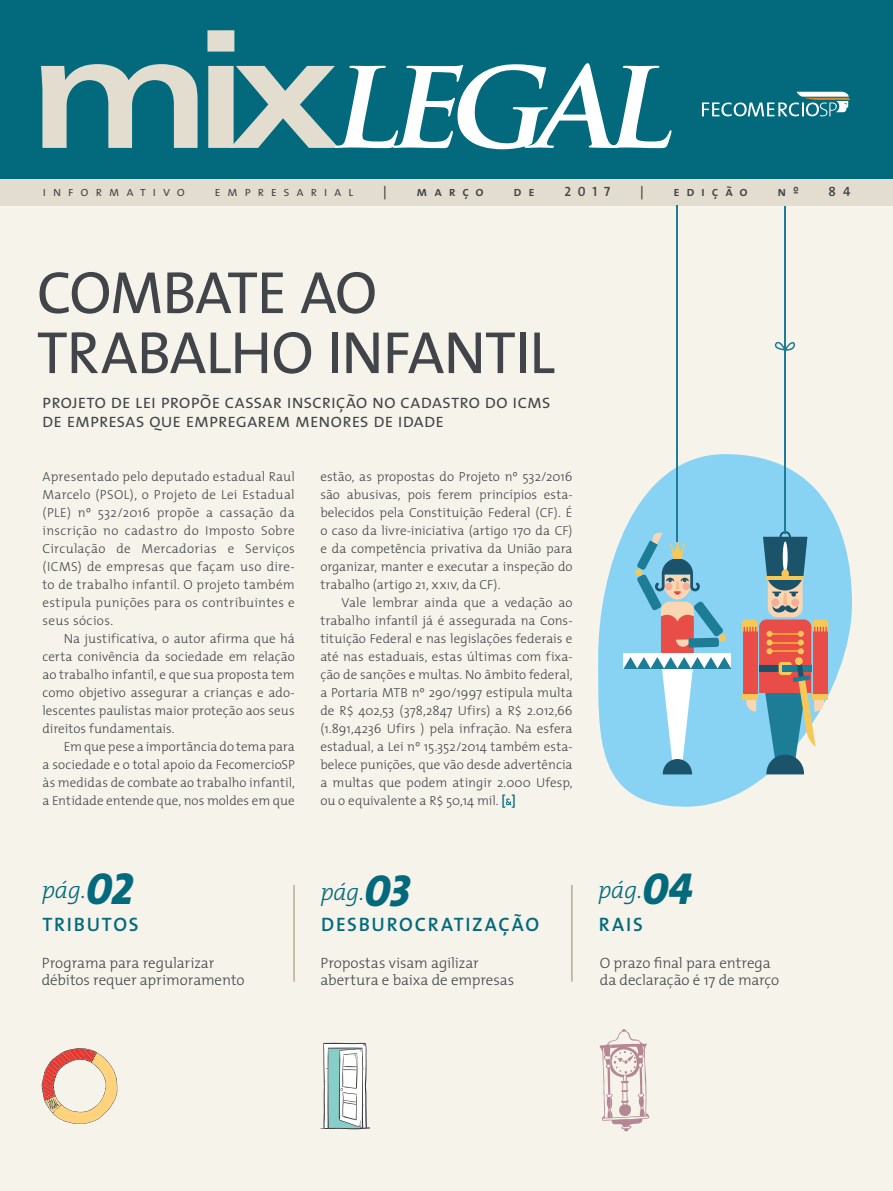
<style>
.page{position:relative;width:893px;height:1191px;background:#f6f3eb}
.page>*{position:absolute;margin:0;border:0;box-sizing:border-box;transform-origin:0 0}
.t1{font:60px/60px "The Mix";letter-spacing:-.02em;color:#414549}
.t2{font:italic 300 24px "The Mix";letter-spacing:-.01em;color:#026a7c}
.t3{font:19.5px/19.5px "The Mix Semi Light Caps";letter-spacing:-.02em;color:#414549}
.t4{font:19.5px "The Mix Semi Bold Caps";letter-spacing:.09em;color:#026a7c}
.t5{font:300 15px/16.5px "The Mix";letter-spacing:-.005em;color:#414549}
.t6{font:13.5px "The Mix Semi Bold Caps";letter-spacing:.5em;color:#414549}
.t7{font:13.5px "The Mix Semi Light Caps";letter-spacing:.49em;color:#414549}
.t8{font:300 13.2px/18px "The Mix";color:#414549;text-align:justify}
.s1{font-family:"The Mix Extra Bold Caps";font-weight:400;font-size:45px}
.s2{font-family:"The Mix Light Caps";font-weight:400}
.s3{font-weight:600;font-size:13.5px;color:#026a7c}
</style>
<div class="page">
<div style="left:0;top:0;width:893px;height:180px;background:#026a7c"></div>
<div style="left:0;top:179px;width:893px;height:27px;background:#e2ddce"></div>
<svg style="left:41px;top:30px;width:631px;height:119px"></svg>
<svg style="left:702px;top:92px;width:148px;height:24px"></svg>
<hr style="left:293px;top:885px;width:2px;height:96px;background:#b8ab95">
<hr style="left:571px;top:885px;width:2px;height:96px;background:#b8ab95">
<svg style="left:506px;top:798px;width:6px;height:7px"></svg>
<svg style="left:598px;top:454px;width:254px;height:352px;fill:#88d3f4"></svg>
<svg style="left:623px;top:532px;width:108px;height:242px;background:#93c6dd"></svg>
<hr style="left:676px;top:206px;width:2px;height:336px;background:#1d7c96">
<div style="left:768px;top:568px;width:35px;height:49px;background:#fad6b3;border-radius:10px"></div>
<svg style="left:763px;top:531px;width:44px;height:81px;background:#638a95"></svg>
<hr style="left:766px;top:576px;width:38px;height:3px;background:#f6c858">
<div style="left:783px;top:541px;width:5px;height:31px;background:#fff;border-radius:50%"></div>
<div style="left:781px;top:569px;width:8px;height:9px;background:#f6c858;border-radius:50%"></div>
<svg style="left:742px;top:619px;width:86px;height:155px;background:#ab8f8d"></svg>
<hr style="left:784px;top:206px;width:2px;height:327px;background:#1d7c96">
<svg style="left:775px;top:341px;width:20px;height:10px"></svg>
<svg style="left:320px;top:1042px;width:50px;height:87px"></svg>
<svg style="left:42px;top:1048px;width:75px;height:76px"></svg>
<svg style="left:600px;top:1029px;width:49px;height:102px"></svg>
<p class="t7" style="left:43px;top:180px;width:144px">informativo</p>
<p class="t7" style="left:214px;top:180px;width:141px">empresarial</p>
<p class="t6" style="left:383px;top:180px;width:5px">|</p>
<p class="t6" style="left:417px;top:180px;width:69px">março</p>
<p class="t6" style="left:514px;top:180px;width:23px">d e</p>
<p class="t6" style="left:564px;top:180px;width:47px">2017</p>
<p class="t6" style="left:640px;top:180px;width:5px">|</p>
<p class="t6" style="left:673px;top:180px;width:76px">edição</p>
<p class="t6" style="left:777px;top:180px;width:23px">n º</p>
<p class="t6" style="left:829px;top:180px;width:23px">8 4</p>
<h1 class="t1" style="left:37px;top:261px;width:519px">COMBATE AO<br>TRABALHO INFANTIL</h1>
<h3 class="t3" style="left:42px;top:391px;width:510px">projeto de lei propõe cassar inscrição no cadastro do icms de empresas que empregarem menores de idade</h3>
<p class="t8" style="left:43px;top:467px;width:254px">Apresentado pelo deputado estadual Raul Marcelo (PSOL), o Projeto de Lei Estadual (PLE) nº 532/2016 propõe a cassação da inscrição no cadastro do Imposto Sobre Circulação de Mercadorias e Serviços (ICMS) de empresas que façam uso dire&shy;to de trabalho infantil. O projeto também estipula punições para os contribuintes e seus sócios.</p>
<p class="t8" style="left:43px;top:629px;width:254px;text-indent:21px">Na justificativa, o autor afirma que há certa conivência da sociedade em relação ao trabalho infantil, e que sua proposta tem como objetivo assegurar a crianças e ado&shy;lescentes paulistas maior proteção aos seus direitos fundamentais.</p>
<p class="t8" style="left:43px;top:737px;width:254px;text-indent:21px">Em que pese a importância do tema para a sociedade e o total apoio da FecomercioSP às medidas de combate ao trabalho infantil, a Entidade entende que, nos moldes em que</p>
<h2 class="t2" style="left:42px;top:870px;width:93px">pág.<span class="s1">02</span></h2>
<h3 class="t4" style="left:43px;top:907px;width:98px">TRIBUTOS</h3>
<p class="t5" style="left:42px;top:954px;width:204px">Programa para regularizar débitos requer aprimoramento</p>
<p class="t8" style="left:320px;top:467px;width:254px">estão, as propostas do Projeto nº 532/2016 são abusivas, pois ferem princípios esta&shy;belecidos pela Constituição Federal (CF). É o caso da livre-iniciativa (artigo 170 da CF) e da competência privativa da União para organizar, manter e executar a inspeção do trabalho (artigo 21, <span class="s2">xxiv</span>, da CF).</p>
<p class="t8" style="left:320px;top:593px;width:254px;text-indent:21px">Vale lembrar ainda que a vedação ao trabalho infantil já é assegurada na Cons&shy;tituição Federal e nas legislações federais e até nas estaduais, estas últimas com fixa&shy;ção de sanções e multas. No âmbito federal, a Portaria MTB nº 290/1997 estipula multa de R$ 402,53 (378,2847 Ufirs) a R$ 2.012,66 (1.891,4236 Ufirs ) pela infração. Na esfera estadual, a Lei nº 15.352/2014 também esta&shy;belece punições, que vão desde advertência a multas que podem atingir 2.000 Ufesp, ou o equivalente a R$ 50,14 mil. <span class="s3">[ ]</span></p>
<h2 class="t2" style="left:320px;top:872px;width:91px">pág.<span class="s1">03</span></h2>
<h3 class="t4" style="left:321px;top:907px;width:219px">DESBUROCRATIZAÇÃO</h3>
<p class="t5" style="left:320px;top:954px;width:196px">Propostas visam agilizar abertura e baixa de empresas</p>
<h2 class="t2" style="left:598px;top:869px;width:96px">pág.<span class="s1">04</span></h2>
<h3 class="t4" style="left:599px;top:907px;width:46px">RAIS</h3>
<p class="t5" style="left:600px;top:954px;width:181px">O prazo final para entrega da declaração é 17 de março</p>
</div>
